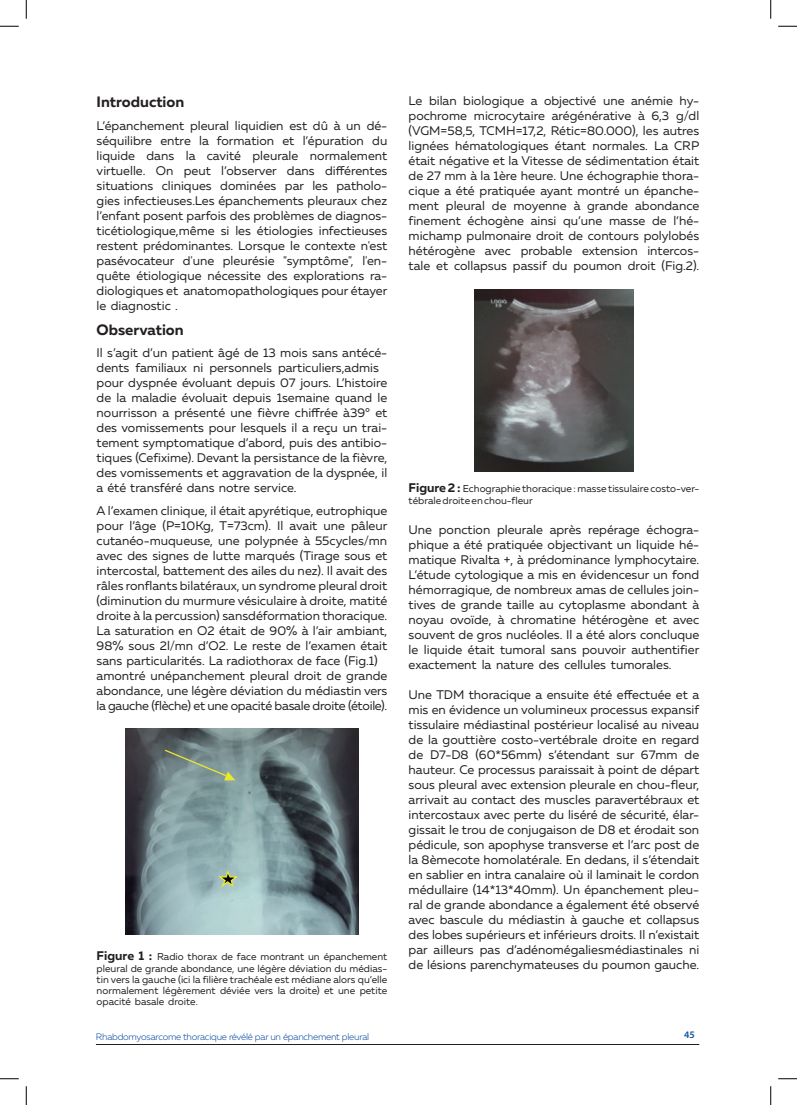
<style>
.page{position:relative;width:797px;height:1105px;background:#fff}
.page>*{position:absolute;margin:0;border:0;box-sizing:border-box;transform-origin:0 0}
.t1{font:700 15px "Muller";color:#231f20}
.t2{font:12.5px/15px "Muller";color:#231f20;text-align:justify}
.t3{font:10px/11.2px "Muller";color:#231f20;text-align:justify}
.t4{font:600 10px "Myriad Pro";color:#0d4da1}
.t5{font:300 9.38px "Muller";letter-spacing:-.025em;color:#0d4da1}
.s1{font-weight:700;font-size:12.5px}
</style>
<div class="page">
<hr style="left:96px;top:1044px;width:603px;height:1px;background:#231f20">
<img style="left:125px;top:728px;width:233px;height:207px">
<svg style="left:164px;top:749px;width:71px;height:31px;background:#7f938a"></svg>
<svg style="left:218px;top:868px;width:22px;height:22px"></svg>
<img style="left:474px;top:289px;width:159px;height:183px">
<svg style="left:0;top:25px;width:19px;height:2px"></svg>
<svg style="left:778px;top:25px;width:19px;height:2px"></svg>
<svg style="left:0;top:1078px;width:19px;height:1px"></svg>
<svg style="left:778px;top:1078px;width:19px;height:1px"></svg>
<svg style="left:25px;top:0;width:2px;height:19px"></svg>
<svg style="left:25px;top:1086px;width:2px;height:19px"></svg>
<svg style="left:770px;top:0;width:1px;height:19px"></svg>
<svg style="left:770px;top:1086px;width:1px;height:19px"></svg>
<p class="t1" style="left:97px;top:93px;width:89px">Introduction</p>
<p class="t2" style="left:97px;top:118px;width:292px">L’épanchement pleural liquidien est dû à un dé&shy;séquilibre entre la formation et l’épuration du liquide dans la cavité pleurale normalement virtuelle. On peut l’observer dans différentes situations cliniques dominées par les patholo&shy;gies infectieuses.Les épanchements pleuraux chez l’enfant posent parfois des problèmes de diagnos&shy;ticétiologique,même si les étiologies infectieuses restent prédominantes. Lorsque le contexte n'est pasévocateur d'une pleurésie "symptôme", l'en&shy;quête étiologique nécessite des explorations ra&shy;diologiques et anatomopathologiques pour étayer le diagnostic .</p>
<p class="t1" style="left:97px;top:320px;width:89px">Observation</p>
<p class="t2" style="left:97px;top:345px;width:292px;text-align:left">Il s’agit d’un patient âgé de 13 mois sans antécé&shy;dents familiaux ni personnels particuliers,admis pour dyspnée évoluant depuis 07 jours. L’histoire de la maladie évoluait depuis 1semaine quand le nourrisson a présenté une fièvre chiffrée à39° et des vomissements pour lesquels il a reçu un trai&shy;tement symptomatique d’abord, puis des antibio&shy;tiques (Cefixime). Devant la persistance de la fièvre, des vomissements et aggravation de la dyspnée, il a été transféré dans notre service.</p>
<p class="t2" style="left:97px;top:503px;width:292px;text-align:left">A l’examen clinique, il était apyrétique, eutrophique pour l’âge (P=10Kg, T=73cm). Il avait une pâleur cutanéo-muqueuse, une polypnée à 55cycles/mn avec des signes de lutte marqués (Tirage sous et intercostal, battement des ailes du nez). Il avait des râles ronflants bilatéraux, un syndrome pleural droit (diminution du murmure vésiculaire à droite, matité droite à la percussion) sansdéformation thoracique.<br>La saturation en O2 était de 90% à l’air ambiant, 98% sous 2l/mn d’O2. Le reste de l’examen était sans particularités. La radiothorax de face (Fig.1) amontré unépanchement pleural droit de grande abondance, une légère déviation du médiastin vers la gauche (flèche) et une opacité basale droite (étoile).</p>
<p class="t3" style="left:97px;top:951px;width:292px"><span class="s1">Figure 1 :</span> Radio thorax de face montrant un épanchement pleural de grande abondance, une légère déviation du médias&shy;tin vers la gauche (ici la filière trachéale est médiane alors qu’elle normalement légèrement déviée vers la droite) et une petite opacité basale droite.</p>
<p class="t2" style="left:408px;top:93px;width:292px">Le bilan biologique a objectivé une anémie hy&shy;pochrome microcytaire arégénérative à 6,3 g/dl (VGM=58,5, TCMH=17,2, Rétic=80.000), les autres lignées hématologiques étant normales. La CRP était négative et la Vitesse de sédimentation était de 27 mm à la 1ère heure. Une échographie thora&shy;cique a été pratiquée ayant montré un épanche&shy;ment pleural de moyenne à grande abondance finement échogène ainsi qu’une masse de l’hé&shy;michamp pulmonaire droit de contours polylobés hétérogène avec probable extension intercos&shy;tale et collapsus passif du poumon droit (Fig.2).</p>
<p class="t3" style="left:408px;top:482px;width:292px;line-height:12.5px"><span class="s1">Figure 2 :</span> Echographie thoracique : masse tissulaire costo-ver&shy;tébrale droite en chou-fleur</p>
<p class="t2" style="left:408px;top:522px;width:292px">Une ponction pleurale après repérage échogra&shy;phique a été pratiquée objectivant un liquide hé&shy;matique Rivalta +, à prédominance lymphocytaire.<br>L’étude cytologique a mis en évidencesur un fond hémorragique, de nombreux amas de cellules join&shy;tives de grande taille au cytoplasme abondant à noyau ovoïde, à chromatine hétérogène et avec souvent de gros nucléoles. Il a été alors concluque le liquide était tumoral sans pouvoir authentifier exactement la nature des cellules tumorales.</p>
<p class="t2" style="left:408px;top:687px;width:292px">Une TDM thoracique a ensuite été effectuée et a mis en évidence un volumineux processus expansif tissulaire médiastinal postérieur localisé au niveau de la gouttière costo-vertébrale droite en regard de D7-D8 (60*56mm) s’étendant sur 67mm de hauteur. Ce processus paraissait à point de départ sous pleural avec extension pleurale en chou-fleur, arrivait au contact des muscles paravertébraux et intercostaux avec perte du liséré de sécurité, élar&shy;gissait le trou de conjugaison de D8 et érodait son pédicule, son apophyse transverse et l’arc post de la 8èmecote homolatérale. En dedans, il s’étendait en sablier en intra canalaire où il laminait le cordon médullaire (14*13*40mm). Un épanchement pleu&shy;ral de grande abondance a également été observé avec bascule du médiastin à gauche et collapsus des lobes supérieurs et inférieurs droits. Il n’existait par ailleurs pas d’adénomégaliesmédiastinales ni de lésions parenchymateuses du poumon gauche.</p>
<p class="t5" style="left:96px;top:1031px;width:275px">Rhabdomyosarcome thoracique révélé par un épanchement pleural</p>
<p class="t4" style="left:684px;top:1029px;width:12px">45</p>
</div>
